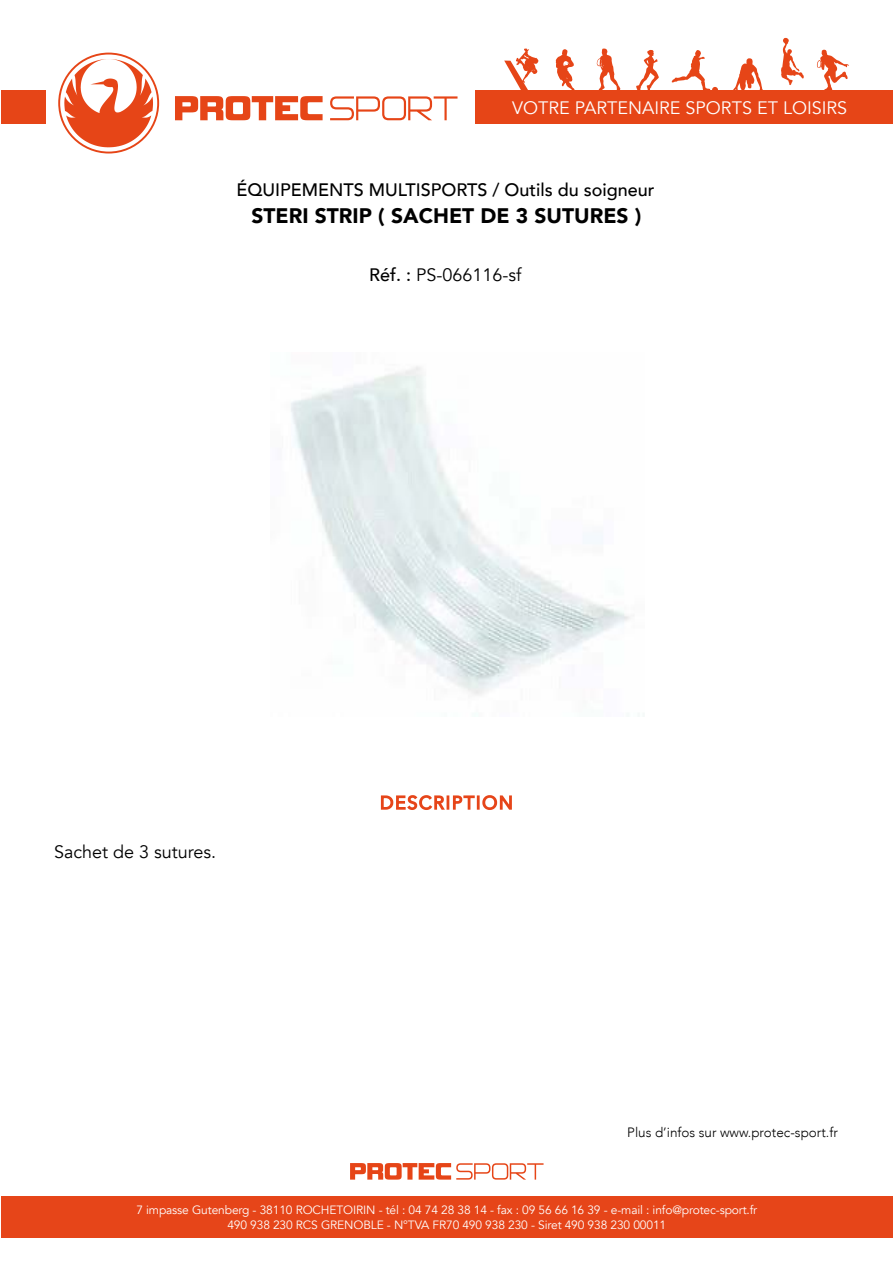
<style>
.page{position:relative;width:893px;height:1263px;background:#fff}
.page>*{position:absolute;margin:0;border:0;box-sizing:border-box;transform-origin:0 0}
.t1{font:900 21px "Avenir";color:#000}
.t2{font:500 18px "Avenir";color:#000}
.t3{font:18px "Avenir";color:#000}
.t4{font:18px "Avenir";color:#fff}
.t5{font:300 13.5px "Avenir";color:#000}
.t6{font:12px/14.4px "Avenir";letter-spacing:-.01em;color:#fff;text-align:center}
.s1{font-weight:500}
</style>
<div class="page">
<div style="left:475px;top:90px;width:417px;height:34px;background:#e64517"></div>
<div style="left:1px;top:90px;width:44px;height:34px;background:#e64517"></div>
<div style="left:1px;top:1196px;width:892px;height:42px;background:#e64519"></div>
<svg style="left:504px;top:49px;width:34px;height:41px"></svg>
<svg style="left:597px;top:49px;width:23px;height:41px"></svg>
<svg style="left:672px;top:50px;width:46px;height:40px"></svg>
<svg style="left:733px;top:58px;width:30px;height:32px"></svg>
<svg style="left:817px;top:50px;width:32px;height:40px"></svg>
<svg style="left:636px;top:50px;width:23px;height:40px"></svg>
<svg style="left:781px;top:38px;width:23px;height:47px"></svg>
<svg style="left:556px;top:49px;width:19px;height:41px"></svg>
<svg style="left:175px;top:96px;width:148px;height:24px"></svg>
<svg style="left:330px;top:96px;width:127px;height:24px"></svg>
<svg style="left:350px;top:1163px;width:194px;height:16px"></svg>
<svg style="left:58px;top:53px;width:101px;height:100px"></svg>
<img style="left:291px;top:366px;width:339px;height:329px">
<svg style="left:380px;top:795px;width:95px;height:15px"></svg>
<div style="left:477px;top:795px;width:3px;height:15px;border:2px solid #e64519"></div>
<svg style="left:482px;top:795px;width:30px;height:15px"></svg>
<h2 class="t4" style="left:512px;top:97px;width:336px">VOTRE PARTENAIRE SPORTS ET LOISIRS</h2>
<h2 class="t2" style="left:236px;top:174px;width:419px">ÉQUIPEMENTS MULTISPORTS / Outils du soigneur</h2>
<h1 class="t1" style="left:251px;top:198px;width:391px">STERI STRIP ( SACHET DE 3 SUTURES )</h1>
<h2 class="t3" style="left:369px;top:264px;width:154px"><span class="s1">Réf. :</span> PS-066116-sf</h2>
<h2 class="t3" style="left:54px;top:841px;width:164px">Sachet de 3 sutures.</h2>
<p class="t5" style="left:627px;top:1124px;width:212px">Plus d’infos sur www.protec-sport.fr</p>
<p class="t6" style="left:136px;top:1203px;width:622px">7 impasse Gutenberg - 38110 ROCHETOIRIN - tél : 04 74 28 38 14 - fax : 09 56 66 16 39 - e-mail : info@protec-sport.fr<br>490 938 230 RCS GRENOBLE - N°TVA FR70 490 938 230 - Siret 490 938 230 00011</p>
</div>
